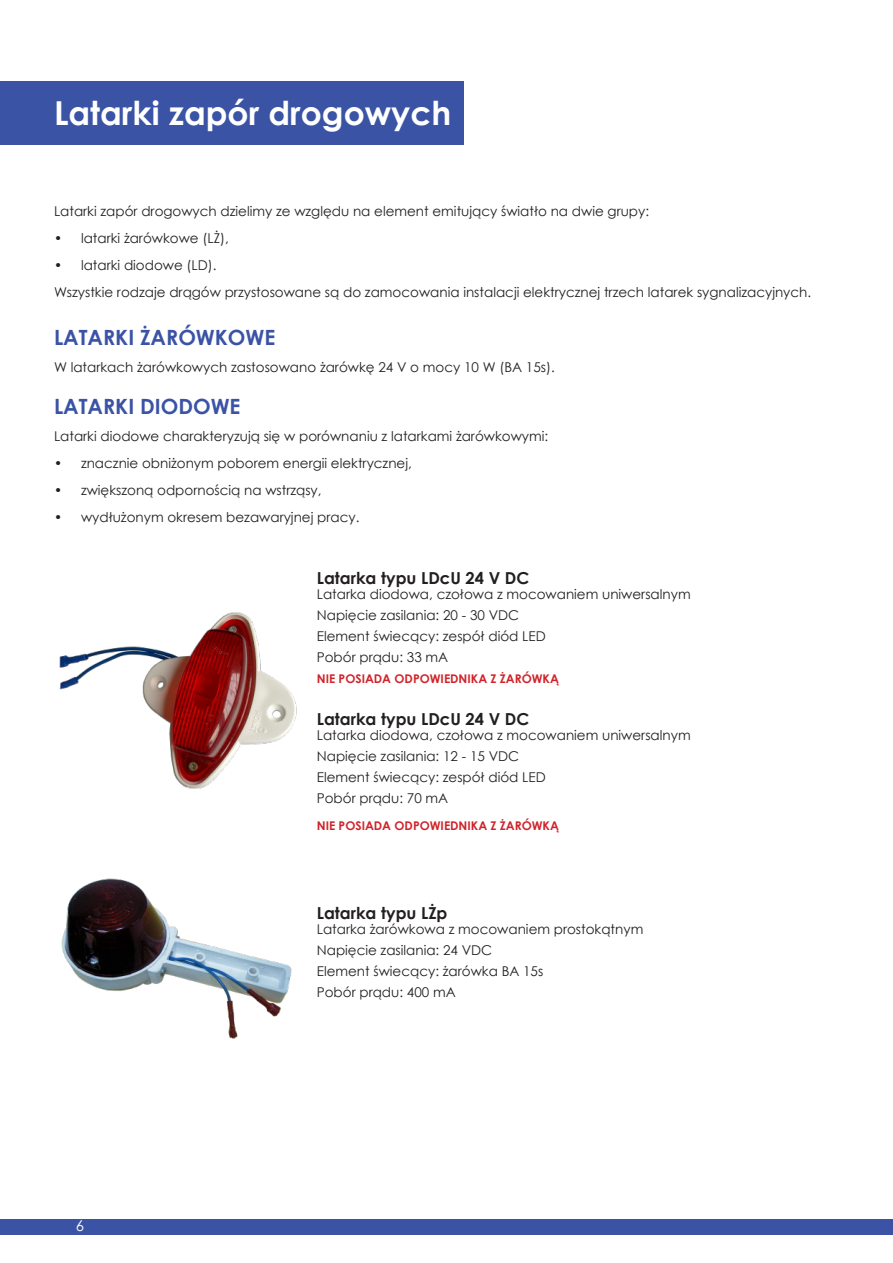
<style>
.page{position:relative;width:893px;height:1263px;background:#fff}
.page>*{position:absolute;margin:0;border:0;box-sizing:border-box;transform-origin:0 0}
.t1{font:700 33px "Century Gothic";color:#fff}
.t2{font:700 21px "Century Gothic";color:#3a53a5}
.t3{font:700 16.5px "Century Gothic";color:#231f20}
.t4{font:15px "Century Gothic";color:#fff}
.t5{font:13.5px "Century Gothic";color:#231f20}
.t6{font:700 12px "Century Gothic";color:#d1232a}
</style>
<div class="page">
<div style="left:0;top:1219px;width:893px;height:16px;background:#3a53a5"></div>
<div style="left:0;top:81px;width:463px;height:64px;background:#3a53a5"></div>
<img style="left:59px;top:612px;width:238px;height:177px">
<img style="left:61px;top:878px;width:231px;height:161px">
<p class="t1" style="left:54px;top:88px;width:399px">Latarki zapór drogowych</p>
<p class="t5" style="left:54px;top:202px;width:597px">Latarki zapór drogowych dzielimy ze względu na element emitujący światło na dwie grupy:</p>
<p class="t5" style="left:54px;top:229px;width:176px">• latarki żarówkowe (LŻ),</p>
<p class="t5" style="left:54px;top:256px;width:164px">• latarki diodowe (LD).</p>
<p class="t5" style="left:54px;top:283px;width:759px">Wszystkie rodzaje drągów przystosowane są do zamocowania instalacji elektrycznej trzech latarek sygnalizacyjnych.</p>
<p class="t2" style="left:54px;top:322px;width:223px">LATARKI ŻARÓWKOWE</p>
<p class="t5" style="left:54px;top:358px;width:502px">W latarkach żarówkowych zastosowano żarówkę 24 V o mocy 10 W (BA 15s).</p>
<p class="t2" style="left:54px;top:391px;width:188px">LATARKI DIODOWE</p>
<p class="t5" style="left:54px;top:427px;width:496px">Latarki diodowe charakteryzują się w porównaniu z latarkami żarówkowymi:</p>
<p class="t5" style="left:54px;top:454px;width:359px">• znacznie obniżonym poborem energii elektrycznej,</p>
<p class="t5" style="left:54px;top:481px;width:269px">• zwiększoną odpornością na wstrząsy,</p>
<p class="t5" style="left:54px;top:508px;width:307px">• wydłużonym okresem bezawaryjnej pracy.</p>
<p class="t3" style="left:317px;top:565px;width:214px">Latarka typu LDcU 24 V DC</p>
<p class="t5" style="left:317px;top:585px;width:375px">Latarka diodowa, czołowa z mocowaniem uniwersalnym</p>
<p class="t5" style="left:317px;top:606px;width:204px">Napięcie zasilania: 20 - 30 VDC</p>
<p class="t5" style="left:317px;top:627px;width:230px">Element świecący: zespół diód LED</p>
<p class="t5" style="left:317px;top:648px;width:133px">Pobór prądu: 33 mA</p>
<p class="t6" style="left:317px;top:669px;width:244px">NIE POSIADA ODPOWIEDNIKA Z ŻARÓWKĄ</p>
<p class="t3" style="left:317px;top:706px;width:214px">Latarka typu LDcU 24 V DC</p>
<p class="t5" style="left:317px;top:726px;width:375px">Latarka diodowa, czołowa z mocowaniem uniwersalnym</p>
<p class="t5" style="left:317px;top:747px;width:204px">Napięcie zasilania: 12 - 15 VDC</p>
<p class="t5" style="left:317px;top:768px;width:230px">Element świecący: zespół diód LED</p>
<p class="t5" style="left:317px;top:789px;width:133px">Pobór prądu: 70 mA</p>
<p class="t6" style="left:317px;top:816px;width:244px">NIE POSIADA ODPOWIEDNIKA Z ŻARÓWKĄ</p>
<p class="t4" style="left:76px;top:1215px;width:10px">6</p>
<p class="t3" style="left:317px;top:901px;width:132px">Latarka typu LŻp</p>
<p class="t5" style="left:317px;top:920px;width:328px">Latarka żarówkowa z mocowaniem prostokątnym</p>
<p class="t5" style="left:317px;top:941px;width:177px">Napięcie zasilania: 24 VDC</p>
<p class="t5" style="left:317px;top:962px;width:228px">Element świecący: żarówka BA 15s</p>
<p class="t5" style="left:317px;top:983px;width:140px">Pobór prądu: 400 mA</p>
</div>
